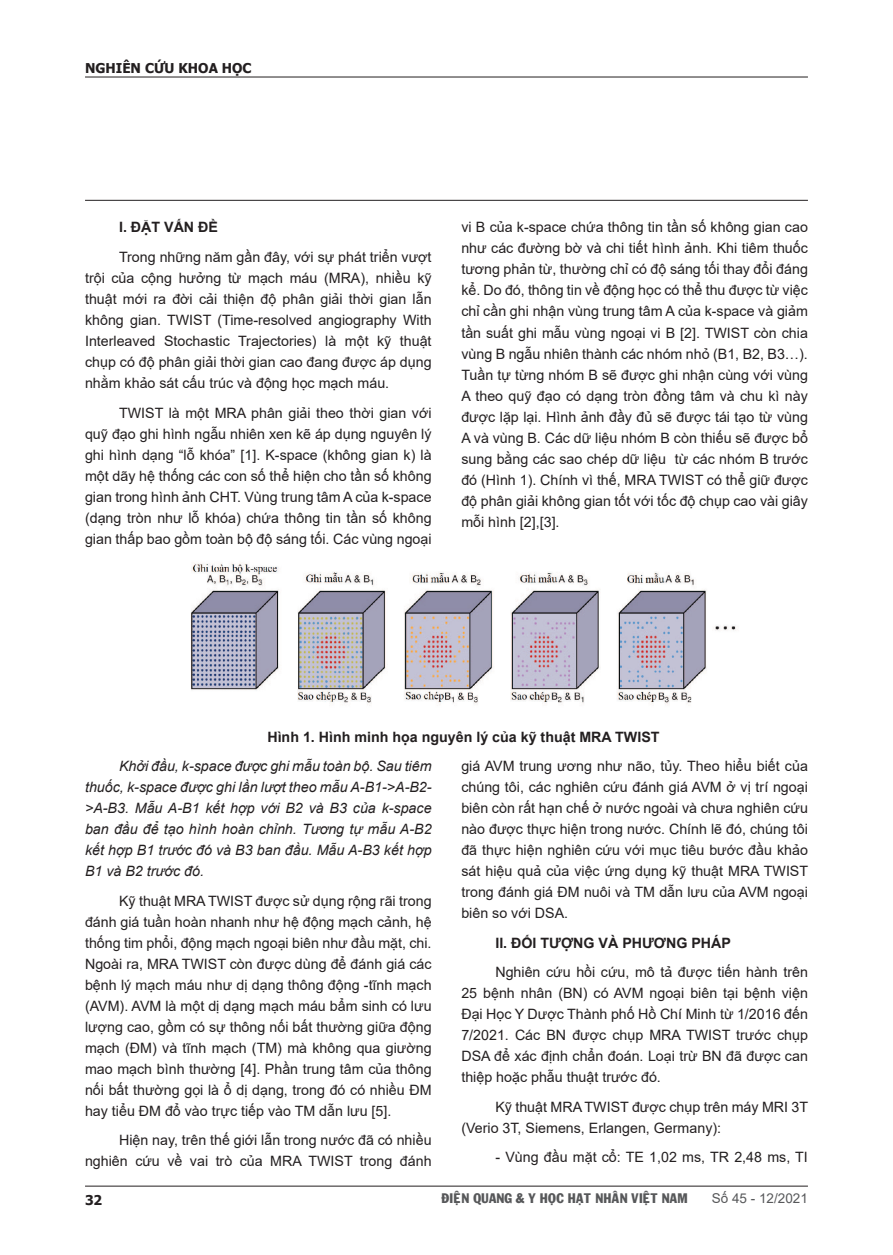
<style>
.page{position:relative;width:893px;height:1255px;background:#fff}
.page>*{position:absolute;margin:0;border:0;box-sizing:border-box;transform-origin:0 0}
.t1{font:14.25px/21px "Arial";color:#231f20;text-align:justify}
.t2{font:italic 14.25px/21px "Arial";color:#231f20;text-align:justify}
.t3{font:700 14.25px "Arial";color:#231f20}
.t4{font:13.5px "VNI Franko";color:#57585a}
.t5{font:700 13.5px "Tahoma";color:#231f20}
.t6{font:13.5px "Arial";color:#57585a}
</style>
<div class="page">
<hr style="left:85px;top:77px;width:723px;height:1px;background:#231f20">
<hr style="left:85px;top:200px;width:723px;height:1px;background:#231f20">
<img style="left:191px;top:563px;width:545px;height:142px">
<hr style="left:85px;top:1185px;width:723px;height:1px;background:#231f20">
<p class="t5" style="left:85px;top:59px;width:168px">NGHIÊN CỨU KHOA HỌC</p>
<p class="t3" style="left:119px;top:217px;width:100px">I. ĐẶT VẤN ĐỀ</p>
<p class="t1" style="left:85px;top:246px;width:348px;text-indent:34px">Trong những năm gần đây, với sự phát triển vượt trội của cộng hưởng từ mạch máu (MRA), nhiều kỹ thuật mới ra đời cải thiện độ phân giải thời gian lẫn không gian. TWIST (Time-resolved angiography With Interleaved Stochastic Trajectories) là một kỹ thuật chụp có độ phân giải thời gian cao đang được áp dụng nhằm khảo sát cấu trúc và động học mạch máu.</p>
<p class="t1" style="left:85px;top:402px;width:348px;text-indent:34px">TWIST là một MRA phân giải theo thời gian với quỹ đạo ghi hình ngẫu nhiên xen kẽ áp dụng nguyên lý ghi hình dạng “lỗ khóa” [1]. K-space (không gian k) là một dãy hệ thống các con số thể hiện cho tần số không gian trong hình ảnh CHT. Vùng trung tâm A của k-space (dạng tròn như lỗ khóa) chứa thông tin tần số không gian thấp bao gồm toàn bộ độ sáng tối. Các vùng ngoại</p>
<p class="t1" style="left:461px;top:217px;width:348px">vi B của k-space chứa thông tin tần số không gian cao như các đường bờ và chi tiết hình ảnh. Khi tiêm thuốc tương phản từ, thường chỉ có độ sáng tối thay đổi đáng kể. Do đó, thông tin về động học có thể thu được từ việc chỉ cần ghi nhận vùng trung tâm A của k-space và giảm tần suất ghi mẫu vùng ngoại vi B [2]. TWIST còn chia vùng B ngẫu nhiên thành các nhóm nhỏ (B1, B2, B3…).<br>Tuần tự từng nhóm B sẽ được ghi nhận cùng với vùng A theo quỹ đạo có dạng tròn đồng tâm và chu kì này được lặp lại. Hình ảnh đầy đủ sẽ được tái tạo từ vùng A và vùng B. Các dữ liệu nhóm B còn thiếu sẽ được bổ sung bằng các sao chép dữ liệu từ các nhóm B trước đó (Hình 1). Chính vì thế, MRA TWIST có thể giữ được độ phân giải không gian tốt với tốc độ chụp cao vài giây mỗi hình [2],[3].</p>
<p class="t3" style="left:267px;top:726px;width:394px">Hình 1. Hình minh họa nguyên lý của kỹ thuật MRA TWIST</p>
<p class="t2" style="left:85px;top:756px;width:348px;text-indent:34px">Khởi đầu, k-space được ghi mẫu toàn bộ. Sau tiêm thuốc, k-space được ghi lần lượt theo mẫu A-B1-&gt;A-B2- &gt;A-B3. Mẫu A-B1 kết hợp với B2 và B3 của k-space ban đầu để tạo hình hoàn chỉnh. Tương tự mẫu A-B2 kết hợp B1 trước đó và B3 ban đầu. Mẫu A-B3 kết hợp B1 và B2 trước đó.</p>
<p class="t1" style="left:85px;top:890px;width:348px;text-indent:34px">Kỹ thuật MRA TWIST được sử dụng rộng rãi trong đánh giá tuần hoàn nhanh như hệ động mạch cảnh, hệ thống tim phổi, động mạch ngoại biên như đầu mặt, chi.<br>Ngoài ra, MRA TWIST còn được dùng để đánh giá các bệnh lý mạch máu như dị dạng thông động -tĩnh mạch (AVM). AVM là một dị dạng mạch máu bẩm sinh có lưu lượng cao, gồm có sự thông nối bất thường giữa động mạch (ĐM) và tĩnh mạch (TM) mà không qua giường mao mạch bình thường [4]. Phần trung tâm của thông nối bất thường gọi là ổ dị dạng, trong đó có nhiều ĐM hay tiểu ĐM đổ vào trực tiếp vào TM dẫn lưu [5].</p>
<p class="t1" style="left:85px;top:1129px;width:348px;text-align:right">Hiện nay, trên thế giới lẫn trong nước đã có nhiều nghiên cứu về vai trò của MRA TWIST trong đánh</p>
<p class="t1" style="left:461px;top:755px;width:348px">giá AVM trung ương như não, tủy. Theo hiểu biết của chúng tôi, các nghiên cứu đánh giá AVM ở vị trí ngoại biên còn rất hạn chế ở nước ngoài và chưa nghiên cứu nào được thực hiện trong nước. Chính lẽ đó, chúng tôi đã thực hiện nghiên cứu với mục tiêu bước đầu khảo sát hiệu quả của việc ứng dụng kỹ thuật MRA TWIST trong đánh giá ĐM nuôi và TM dẫn lưu của AVM ngoại biên so với DSA.</p>
<p class="t3" style="left:495px;top:932px;width:237px">II. ĐỐI TƯỢNG VÀ PHƯƠNG PHÁP</p>
<p class="t1" style="left:461px;top:961px;width:348px;text-indent:34px">Nghiên cứu hồi cứu, mô tả được tiến hành trên 25 bệnh nhân (BN) có AVM ngoại biên tại bệnh viện Đại Học Y Dược Thành phố Hồ Chí Minh từ 1/2016 đến 7/2021. Các BN được chụp MRA TWIST trước chụp DSA để xác định chẩn đoán. Loại trừ BN đã được can thiệp hoặc phẫu thuật trước đó.</p>
<p class="t1" style="left:461px;top:1096px;width:348px;text-indent:34px">Kỹ thuật MRA TWIST được chụp trên máy MRI 3T (Verio 3T, Siemens, Erlangen, Germany):</p>
<p class="t1" style="left:495px;top:1146px;width:314px">- Vùng đầu mặt cổ: TE 1,02 ms, TR 2,48 ms, TI</p>
<p class="t5" style="left:85px;top:1190px;width:19px">32</p>
<p class="t4" style="left:441px;top:1187px;width:248px">ÑIEÄN QUANG &amp; Y HOÏC HAÏT NHAÂN VIEÄT NAM</p>
<p class="t6" style="left:712px;top:1188px;width:98px">Số 45 - 12/2021</p>
</div>
